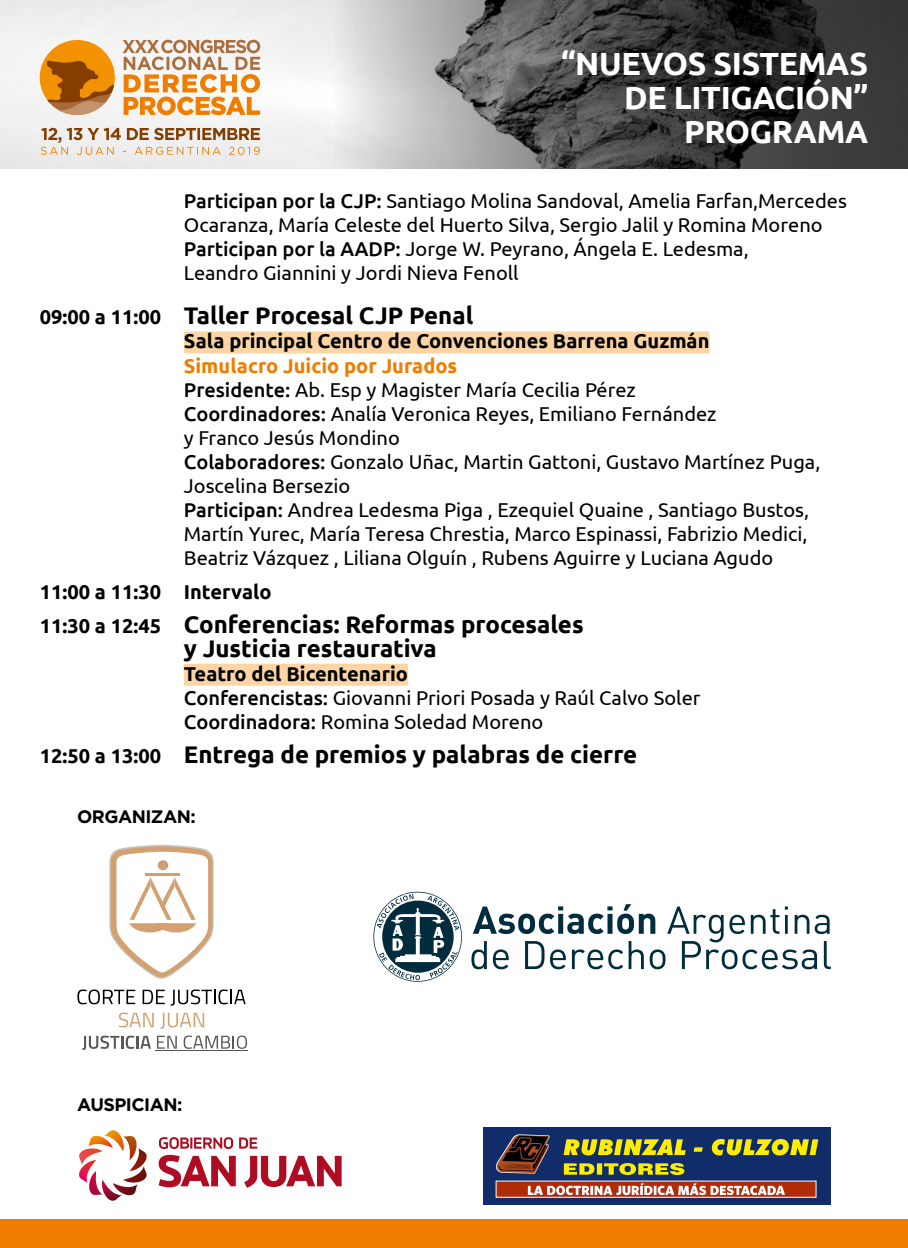
<style>
.page{position:relative;width:908px;height:1248px;background:#fff}
.page>*{position:absolute;margin:0;border:0;box-sizing:border-box;transform-origin:0 0}
.t1{font:700 32px/34px "Ubuntu";letter-spacing:-.01em;color:#fff;text-align:right}
.t2{font:700 24px/24px "Ubuntu";color:#000;text-align:center}
.t3{font:20px/24px "Ubuntu";color:#000}
.t4{font:700 20px "Ubuntu";color:#000}
.t5{font:700 18px "Gotham";letter-spacing:-.03em;color:#000}
.s1{font-weight:500}
.s2{font-size:20px}
.s3{font-weight:700;color:#ef7d00}
.s4{font-weight:700}
</style>
<div class="page">
<svg style="left:373px;top:891px;width:88px;height:90px"></svg>
<svg style="left:471px;top:904px;width:359px;height:65px"></svg>
<svg style="left:77px;top:989px;width:58px;height:15px"></svg>
<svg style="left:142px;top:989px;width:23px;height:15px"></svg>
<svg style="left:171px;top:989px;width:74px;height:16px"></svg>
<svg style="left:119px;top:1012px;width:35px;height:15px"></svg>
<svg style="left:160px;top:1012px;width:44px;height:16px"></svg>
<svg style="left:109px;top:844px;width:104px;height:134px"></svg>
<svg style="left:82px;top:1035px;width:69px;height:14px"></svg>
<svg style="left:157px;top:1035px;width:20px;height:13px"></svg>
<svg style="left:183px;top:1035px;width:64px;height:13px"></svg>
<hr style="left:155px;top:1050px;width:93px;height:1px;background:#575756">
<div style="left:184px;top:331px;width:525px;height:22px;background:#fdd5a5"></div>
<div style="left:184px;top:663px;width:224px;height:22px;background:#fdd5a5"></div>
<div style="left:0;top:1219px;width:907px;height:28px;background:#ef7d00"></div>
<img style="left:0;top:0;width:317px;height:168px">
<svg style="left:317px;top:0;width:590px;height:168px;background:#626262"></svg>
<div style="left:40px;top:40px;width:75px;height:75px;background:#f39200;border-radius:50%"></div>
<svg style="left:42px;top:60px;width:73px;height:55px"></svg>
<svg style="left:122px;top:40px;width:138px;height:75px"></svg>
<svg style="left:41px;top:128px;width:219px;height:27px"></svg>
<div style="left:483px;top:1126px;width:347px;height:77px;background:#102d69"></div>
<svg style="left:497px;top:1182px;width:316px;height:13px"></svg>
<svg style="left:563px;top:1139px;width:254px;height:16px"></svg>
<svg style="left:563px;top:1163px;width:121px;height:11px"></svg>
<svg style="left:527px;top:1182px;width:257px;height:12px;background:#cf7e69"></svg>
<svg style="left:496px;top:1134px;width:53px;height:39px"></svg>
<svg style="left:158px;top:1154px;width:78px;height:33px"></svg>
<svg style="left:244px;top:1155px;width:97px;height:32px"></svg>
<svg style="left:159px;top:1137px;width:98px;height:11px"></svg>
<img style="left:79px;top:1130px;width:68px;height:70px">
<h1 class="t1" style="left:560px;top:46px;width:308px">“NUEVOS SISTEMAS<br>DE LITIGACIÓN”<br>PROGRAMA</h1>
<p class="t3" style="left:184px;top:189px;width:664px"><span class="s1">Participan por la CJP:</span> Santiago Molina Sandoval, Amelia Farfan,Mercedes Ocaranza, María Celeste del Huerto Silva, Sergio Jalil y Romina Moreno <span class="s1">Participan por la AADP:</span> Jorge W. Peyrano, Ángela E. Ledesma,<br>Leandro Giannini y Jordi Nieva Fenoll</p>
<p class="t2" style="left:40px;top:303px;width:435px"><span class="s2">09:00 a 11:00</span> Taller Procesal CJP Penal</p>
<p class="t4" style="left:184px;top:329px;width:527px">Sala principal Centro de Convenciones Barrena Guzmán</p>
<p class="t3" style="left:184px;top:353px;width:637px"><span class="s3">Simulacro Juicio por Jurados<br></span><span class="s1">Presidente:</span> Ab. Esp y Magister María Cecilia Pérez<br><span class="s1">Coordinadores:</span> Analía Veronica Reyes, Emiliano Fernández<br>y Franco Jesús Mondino<br><span class="s1">Colaboradores:</span> Gonzalo Uñac, Martin Gattoni, Gustavo Martínez Puga, Joscelina Bersezio<br><span class="s1">Participan:</span> Andrea Ledesma Piga , Ezequiel Quaine , Santiago Bustos, Martín Yurec, María Teresa Chrestia, Marco Espinassi, Fabrizio Medici, Beatriz Vázquez , Liliana Olguín , Rubens Aguirre y Luciana Agudo</p>
<p class="t4" style="left:40px;top:579px;width:233px">11:00 a 11:30 Intervalo</p>
<p class="t2" style="left:40px;top:611px;width:545px"><span class="s2">11:30 a 12:45</span> Conferencias: Reformas procesales y Justicia restaurativa</p>
<p class="t3" style="left:184px;top:661px;width:518px"><span class="s4">Teatro del Bicentenario<br></span><span class="s1">Conferencistas:</span> Giovanni Priori Posada y Raúl Calvo Soler<br><span class="s1">Coordinadora:</span> Romina Soledad Moreno</p>
<p class="t2" style="left:40px;top:741px;width:598px"><span class="s2">12:50 a 13:00</span> Entrega de premios y palabras de cierre</p>
<p class="t5" style="left:77px;top:804px;width:120px">ORGANIZAN:</p>
<p class="t5" style="left:77px;top:1092px;width:107px">AUSPICIAN:</p>
</div>
